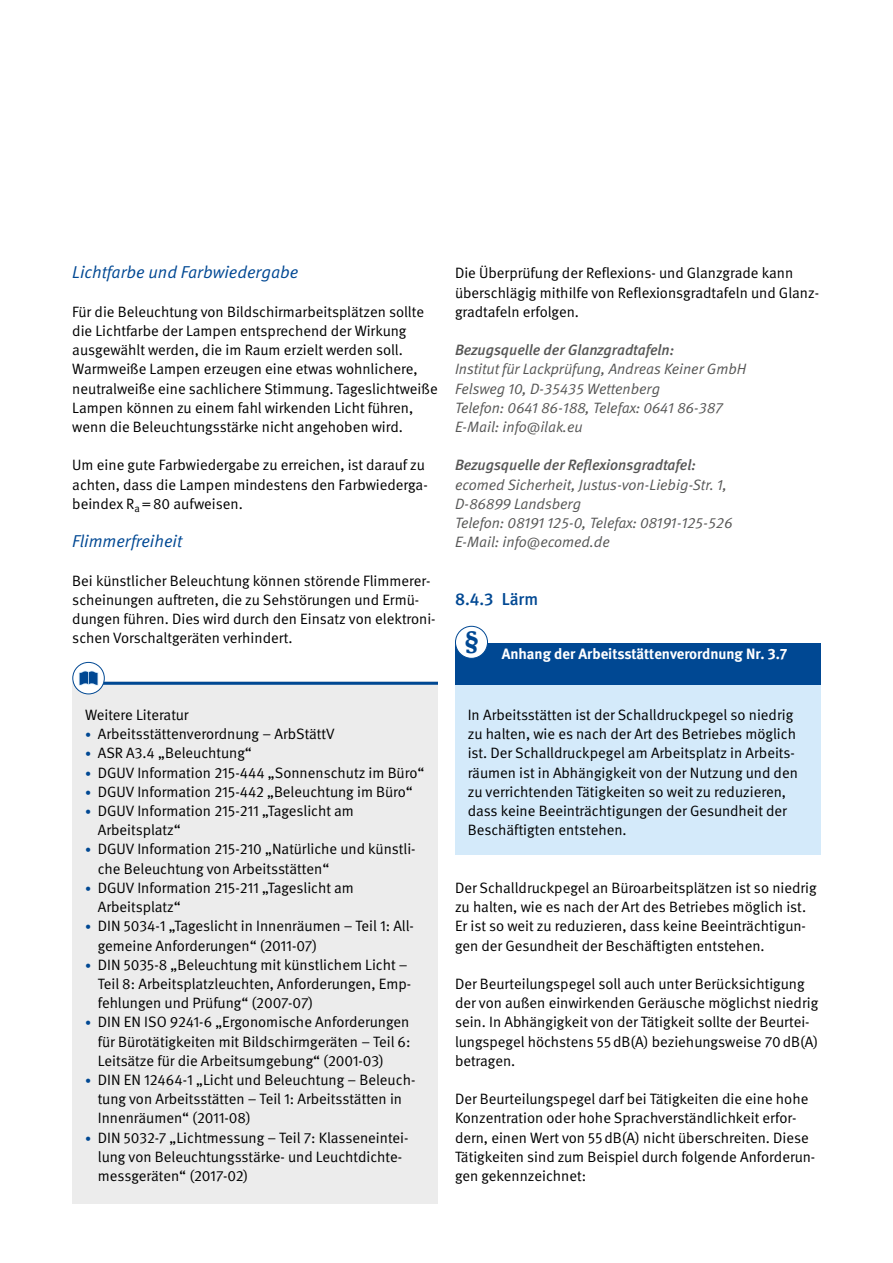
<style>
.page{position:relative;width:893px;height:1263px;background:#fff}
.page>*{position:absolute;margin:0;border:0;box-sizing:border-box;transform-origin:0 0}
.t1{font:700 25.65px "DGUV Meta Serif";color:#004893}
.Überschriften_H4_ohne_Zahl{font:italic 17.25px "DGUV Meta";color:#004893}
.Überschriften_H3{font:500 17.25px "DGUV Meta";color:#004893}
.Fließtext_FT{font:15px/19.2px "DGUV Meta";color:#000}
.Fließtext_HW{font:italic 15px/19.2px "DGUV Meta";color:#565655}
.Fließtext_HW-2{font:italic 500 15px "DGUV Meta";color:#565655}
.Überschriften_H6_2_Zeilig_Anhang{font:700 15px "DGUV Meta";color:#fff}
.Fließtext_Weitere_Literatur{font:15px "DGUV Meta";color:#000}
.s1{font-size:12px;color:#004893}
</style>
<div class="page">
<div style="left:455px;top:643px;width:366px;height:211px;background:#d4eafa"></div>
<div style="left:455px;top:643px;width:366px;height:42px;background:#004893"></div>
<div style="left:72px;top:681px;width:366px;height:523px;background:#ececec"></div>
<hr style="left:85px;top:682px;width:353px;height:3px;background:#004893">
<div style="left:73px;top:662px;width:31px;height:32px;background:#fff;border-radius:50%"></div>
<svg style="left:79px;top:671px;width:19px;height:15px"></svg>
<div style="left:72px;top:662px;width:33px;height:32px;border:1px solid #004893;border-radius:50%"></div>
<div style="left:455px;top:626px;width:32px;height:32px;background:#fff;border-radius:50%"></div>
<div style="left:455px;top:626px;width:33px;height:33px;border:1px solid #004893;border-radius:50%"></div>
<p class="Überschriften_H4_ohne_Zahl" style="left:72px;top:262px;width:228px">Lichtfarbe und Farbwiedergabe</p>
<p class="Fließtext_FT" style="left:72px;top:302px;width:367px">Für die Beleuchtung von Bildschirmarbeitsplätzen sollte die Lichtfarbe der Lampen entsprechend der Wirkung ausgewählt werden, die im Raum erzielt werden soll.<br>Warmweiße Lampen erzeugen eine etwas wohnlichere, neutralweiße eine sachlichere Stimmung. Tageslichtweiße Lampen können zu einem fahl wirkenden Licht führen, wenn die Beleuchtungsstärke nicht angehoben wird.</p>
<p class="Fließtext_FT" style="left:72px;top:456px;width:357px">Um eine gute Farbwiedergabe zu erreichen, ist darauf zu achten, dass die Lampen mindestens den Farbwiederga&shy;beindex R<sub>a</sub> =80 aufweisen.</p>
<p class="Überschriften_H4_ohne_Zahl" style="left:72px;top:531px;width:111px">Flimmerfreiheit</p>
<p class="Fließtext_FT" style="left:72px;top:571px;width:365px">Bei künstlicher Beleuchtung können störende Flimmerer&shy;scheinungen auftreten, die zu Sehstörungen und Ermü&shy;dungen führen. Dies wird durch den Einsatz von elektroni&shy;schen Vorschaltgeräten verhindert.</p>
<p class="Fließtext_FT" style="left:455px;top:264px;width:366px">Die Überprüfung der Reflexions- und Glanzgrade kann überschlägig mithilfe von Reflexionsgradtafeln und Glanz&shy;gradtafeln erfolgen.</p>
<p class="Fließtext_HW-2" style="left:455px;top:341px;width:221px">Bezugsquelle der Glanzgradtafeln:</p>
<p class="Fließtext_HW" style="left:455px;top:360px;width:293px">Institut für Lackprüfung, Andreas Keiner GmbH<br>Felsweg 10, D-35435 Wettenberg</p>
<p class="Fließtext_HW" style="left:455px;top:398px;width:269px">Telefon: 0641 86-188, Telefax: 0641 86-387<br>E-Mail: info@ilak.eu</p>
<p class="Fließtext_HW-2" style="left:455px;top:456px;width:242px">Bezugsquelle der Reflexionsgradtafel:</p>
<p class="Fließtext_HW" style="left:455px;top:475px;width:274px">ecomed Sicherheit, Justus-von-Liebig-Str. 1,<br>D-86899 Landsberg</p>
<p class="Fließtext_HW" style="left:455px;top:514px;width:279px">Telefon: 08191 125-0, Telefax: 08191-125-526<br>E-Mail: info@ecomed.de</p>
<h3 class="Überschriften_H3" style="left:455px;top:589px;width:85px">8.4.3 Lärm</h3>
<h1 class="t1" style="left:465px;top:625px;width:15px">§</h1>
<p class="Überschriften_H6_2_Zeilig_Anhang" style="left:502px;top:645px;width:287px">Anhang der Arbeitsstättenverordnung Nr. 3.7</p>
<p class="Fließtext_Weitere_Literatur" style="left:85px;top:706px;width:105px">Weitere Literatur</p>
<p class="Fließtext_FT" style="left:85px;top:725px;width:251px"><span class="s1">•</span> Arbeitsstättenverordnung – ArbStättV</p>
<p class="Fließtext_FT" style="left:85px;top:744px;width:168px"><span class="s1">•</span> ASR A3.4 „Beleuchtung“</p>
<p class="Fließtext_FT" style="left:85px;top:763px;width:341px"><span class="s1">•</span> DGUV Information 215-444 „Sonnenschutz im Büro“</p>
<p class="Fließtext_FT" style="left:85px;top:782px;width:329px"><span class="s1">•</span> DGUV Information 215-442 „Beleuchtung im Büro“</p>
<p class="Fließtext_FT" style="left:98px;top:802px;width:258px;text-indent:-13px"><span class="s1">•</span> DGUV Information 215-211 „Tageslicht am<br>Arbeitsplatz“</p>
<p class="Fließtext_FT" style="left:98px;top:840px;width:319px;text-indent:-13px"><span class="s1">•</span> DGUV Information 215-210 „Natürliche und künstli&shy;che Beleuchtung von Arbeitsstätten“</p>
<p class="Fließtext_FT" style="left:98px;top:878px;width:258px;text-indent:-13px"><span class="s1">•</span> DGUV Information 215-211 „Tageslicht am<br>Arbeitsplatz“</p>
<p class="Fließtext_FT" style="left:98px;top:917px;width:318px;text-indent:-13px"><span class="s1">•</span> DIN 5034-1 „Tageslicht in Innenräumen – Teil 1: All&shy;gemeine Anforderungen“ (2011-07)</p>
<p class="Fließtext_FT" style="left:98px;top:955px;width:315px;text-indent:-13px"><span class="s1">•</span> DIN 5035-8 „Beleuchtung mit künstlichem Licht –<br>Teil 8: Arbeitsplatzleuchten, Anforderungen, Emp&shy;fehlungen und Prüfung“ (2007-07)</p>
<p class="Fließtext_FT" style="left:98px;top:1013px;width:314px;text-align:justify;text-indent:-13px"><span class="s1">•</span> DIN EN ISO 9241-6 „Ergonomische Anforderungen für Bürotätigkeiten mit Bildschirmgeräten – Teil 6:<br>Leitsätze für die Arbeitsumgebung“ (2001-03)</p>
<p class="Fließtext_FT" style="left:98px;top:1070px;width:319px;text-indent:-13px"><span class="s1">•</span> DIN EN 12464-1 „Licht und Beleuchtung – Beleuch&shy;tung von Arbeitsstätten – Teil 1: Arbeitsstätten in<br>Innenräumen“ (2011-08)</p>
<p class="Fließtext_FT" style="left:98px;top:1128px;width:312px;text-indent:-13px"><span class="s1">•</span> DIN 5032-7 „Lichtmessung – Teil 7: Klasseneintei&shy;lung von Beleuchtungsstärke- und Leuchtdichte&shy;messgeräten“ (2017-02)</p>
<p class="Fließtext_FT" style="left:468px;top:706px;width:332px">In Arbeitsstätten ist der Schalldruckpegel so niedrig zu halten, wie es nach der Art des Betriebes möglich ist. Der Schalldruckpegel am Arbeitsplatz in Arbeits&shy;räumen ist in Abhängigkeit von der Nutzung und den zu verrichtenden Tätigkeiten so weit zu reduzieren, dass keine Beeinträchtigungen der Gesundheit der Beschäftigten entstehen.</p>
<p class="Fließtext_FT" style="left:455px;top:878px;width:363px">Der Schalldruckpegel an Büroarbeitsplätzen ist so niedrig zu halten, wie es nach der Art des Betriebes möglich ist.<br>Er ist so weit zu reduzieren, dass keine Beeinträchtigun&shy;gen der Gesundheit der Beschäftigten entstehen.</p>
<p class="Fließtext_FT" style="left:455px;top:974px;width:365px">Der Beurteilungspegel soll auch unter Berücksichtigung der von außen einwirkenden Geräusche möglichst niedrig sein. In Abhängigkeit von der Tätigkeit sollte der Beurtei&shy;lungspegel höchstens 55dB(A) beziehungsweise 70dB(A) betragen.</p>
<p class="Fließtext_FT" style="left:455px;top:1090px;width:362px">Der Beurteilungspegel darf bei Tätigkeiten die eine hohe Konzentration oder hohe Sprachverständlichkeit erfor&shy;dern, einen Wert von 55dB(A) nicht überschreiten. Diese Tätigkeiten sind zum Beispiel durch folgende Anforderun&shy;gen gekennzeichnet:</p>
</div>
